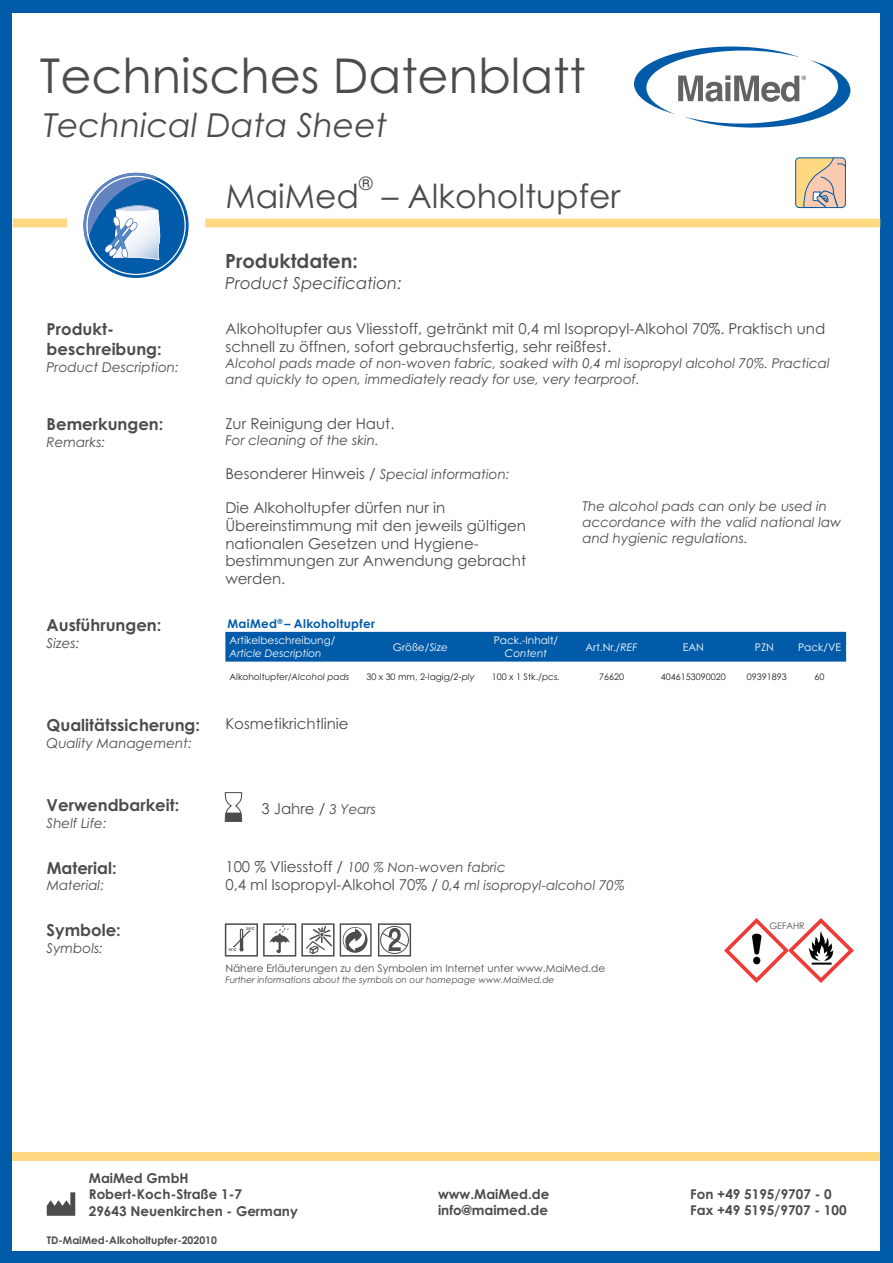
<style>
.page{position:relative;width:893px;height:1263px;background:#015ba9}
.page>*{position:absolute;margin:0;border:0;box-sizing:border-box;transform-origin:0 0}
.t1{font:48px "Century Gothic";color:#4b4c4d}
.t2{font:33px "Century Gothic";color:#4b4c4d}
.t3{font:italic 33px "Century Gothic";color:#4b4c4d}
.t4{font:700 19.5px "Century Gothic";color:#4b4c4d}
.t5{font:18px "Century Gothic";color:#4b4c4d}
.t6{font:700 16.5px/20px "Century Gothic";color:#4b4c4d}
.t7{font:italic 16.5px "Century Gothic";color:#4b4c4d}
.t8{font:15px/17.9px "Century Gothic";color:#4b4c4d}
.t9{font:italic 13.5px/16px "Century Gothic";color:#4b4c4d}
.t10{font:700 13.5px/16.4px "Century Gothic";color:#4b4c4d}
.t11{font:700 12px "Century Gothic";letter-spacing:.025em;color:#015ba9}
.t12{font:10.5px "Century Gothic";color:#fff}
.t13{font:10.5px "Century Gothic";color:#4b4c4d}
.t14{font:700 10.5px "Century Gothic";color:#4b4c4d}
.t15{font:italic 10.5px "Century Gothic";color:#fff}
.t16{font:9px "Century Gothic";color:#231f20}
.t17{font:italic 9px "Century Gothic";color:#4b4c4d}
.t18{font:9px "Century Gothic";color:#4d4d4f}
.t19{font:700 3.9px "Swiss 721 BT";color:#4b4c4d}
.s1{font-style:normal;font-size:15px}
.s2{font-style:italic}
.s3{font-style:italic;font-size:13.5px}
.s4{font-style:inherit}
</style>
<div class="page">
<div style="left:13px;top:13px;width:867px;height:1237px;background:#fff"></div>
<svg style="left:83px;top:172px;width:106px;height:106px"></svg>
<svg style="left:13px;top:219px;width:54px;height:8px"></svg>
<svg style="left:634px;top:47px;width:216px;height:81px"></svg>
<svg style="left:47px;top:1192px;width:28px;height:24px"></svg>
<div style="left:13px;top:1152px;width:867px;height:9px;background:#fed981"></div>
<svg style="left:224px;top:792px;width:19px;height:30px"></svg>
<div style="left:226px;top:813px;width:15px;height:8px;background:#4b4c4d"></div>
<div style="left:263px;top:923px;width:33px;height:33px;border:2px solid #4b4c4d"></div>
<svg style="left:270px;top:925px;width:20px;height:28px"></svg>
<svg style="left:233px;top:928px;width:18px;height:23px"></svg>
<div style="left:225px;top:923px;width:33px;height:33px;border:2px solid #4b4c4d"></div>
<svg style="left:205px;top:159px;width:675px;height:69px"></svg>
<div style="left:795px;top:157px;width:51px;height:51px;border:1px solid #015ba9;border-radius:4px"></div>
<div style="left:225px;top:632px;width:621px;height:30px;background:#015ba9"></div>
<div style="left:340px;top:923px;width:32px;height:33px;border:1px solid #4b4c4d"></div>
<svg style="left:339px;top:925px;width:33px;height:28px"></svg>
<div style="left:301px;top:923px;width:34px;height:33px;border:2px solid #4b4c4d"></div>
<svg style="left:305px;top:925px;width:28px;height:30px"></svg>
<svg style="left:380px;top:926px;width:29px;height:28px"></svg>
<div style="left:378px;top:923px;width:33px;height:33px;border:1px solid #4b4c4d"></div>
<img style="left:724px;top:918px;width:129px;height:65px">
<h1 class="t1" style="left:40px;top:57px;width:547px">Technisches Datenblatt</h1>
<h2 class="t3" style="left:43px;top:112px;width:345px">Technical Data Sheet</h2>
<h3 class="t5" style="left:359px;top:176px;width:15px">®</h3>
<h2 class="t2" style="left:225px;top:183px;width:397px">MaiMed – Alkoholtupfer</h2>
<h3 class="t4" style="left:225px;top:254px;width:134px">Produktdaten:</h3>
<p class="t7" style="left:225px;top:276px;width:178px">Product Specification:</p>
<p class="t6" style="left:47px;top:320px;width:117px">Produkt&shy;beschreibung:</p>
<p class="t9" style="left:47px;top:360px;width:134px">Product Description:</p>
<p class="t8" style="left:226px;top:321px;width:601px">Alkoholtupfer aus Vliesstoff, getränkt mit 0,4 ml Isopropyl-Alkohol 70%. Praktisch und schnell zu öffnen, sofort gebrauchsfertig, sehr reißfest.</p>
<p class="t9" style="left:226px;top:356px;width:606px">Alcohol pads made of non-woven fabric, soaked with 0,4 ml isopropyl alcohol 70%. Practical and quickly to open, immediately ready for use, very tearproof.</p>
<p class="t6" style="left:47px;top:416px;width:118px">Bemerkungen:</p>
<p class="t9" style="left:47px;top:435px;width:60px">Remarks:</p>
<p class="t8" style="left:225px;top:416px;width:171px">Zur Reinigung der Haut.</p>
<p class="t9" style="left:225px;top:434px;width:155px">For cleaning of the skin.</p>
<p class="t9" style="left:225px;top:467px;width:286px"><span class="s1">Besonderer Hinweis /</span> Special information:</p>
<p class="t8" style="left:225px;top:500px;width:302px">Die Alkoholtupfer dürfen nur in<br>Übereinstimmung mit den jeweils gültigen nationalen Gesetzen und Hygiene&shy;bestimmungen zur Anwendung gebracht werden.</p>
<p class="t9" style="left:582px;top:499px;width:261px">The alcohol pads can only be used in accordance with the valid national law and hygienic regulations.</p>
<p class="t6" style="left:47px;top:617px;width:116px">Ausführungen:</p>
<p class="t9" style="left:47px;top:636px;width:34px">Sizes:</p>
<p class="t11" style="left:227px;top:618px;width:149px">MaiMed<sup>®</sup> – Alkoholtupfer</p>
<p class="t12" style="left:230px;top:636px;width:107px">Artikelbeschreibung/</p>
<p class="t15" style="left:230px;top:649px;width:94px">Article Description</p>
<p class="t12" style="left:393px;top:643px;width:57px">Größe/<span class="s2">Size</span></p>
<p class="t12" style="left:494px;top:636px;width:66px">Pack.-Inhalt/</p>
<p class="t15" style="left:505px;top:649px;width:44px">Content</p>
<p class="t12" style="left:585px;top:643px;width:54px">Art.Nr./<span class="s2">REF</span></p>
<p class="t12" style="left:683px;top:643px;width:23px">EAN</p>
<p class="t12" style="left:755px;top:643px;width:21px">PZN</p>
<p class="t12" style="left:798px;top:643px;width:45px">Pack/VE</p>
<p class="t16" style="left:230px;top:673px;width:121px">Alkoholtupfer/<span class="s2">Alcohol pads</span></p>
<p class="t16" style="left:366px;top:673px;width:110px">30 x 30 mm, 2-lagig/<span class="s2">2-ply</span></p>
<p class="t16" style="left:492px;top:673px;width:70px">100 x 1 Stk./<span class="s2">pcs.</span></p>
<p class="t16" style="left:599px;top:673px;width:26px">76620</p>
<p class="t16" style="left:661px;top:673px;width:66px">4046153090020</p>
<p class="t16" style="left:747px;top:673px;width:41px">09391893</p>
<p class="t16" style="left:814px;top:673px;width:11px">60</p>
<p class="t6" style="left:47px;top:716px;width:155px">Qualitätssicherung:</p>
<p class="t9" style="left:47px;top:736px;width:147px">Quality Management:</p>
<p class="t8" style="left:225px;top:716px;width:125px">Kosmetikrichtlinie</p>
<p class="t6" style="left:47px;top:797px;width:134px">Verwendbarkeit:</p>
<p class="t9" style="left:47px;top:816px;width:62px">Shelf Life:</p>
<p class="t8" style="left:261px;top:801px;width:116px">3 Jahre / <span class="s3">3 Years</span></p>
<p class="t6" style="left:47px;top:859px;width:71px">Material:</p>
<p class="t9" style="left:47px;top:879px;width:59px">Material:</p>
<p class="t6" style="left:47px;top:922px;width:76px">Symbole:</p>
<p class="t9" style="left:47px;top:941px;width:58px">Symbols:</p>
<p class="t9" style="left:225px;top:860px;width:282px"><span class="s1">100 % Vliesstoff /</span> 100 % Non-woven fabric</p>
<p class="t8" style="left:225px;top:877px;width:401px">0,4 ml Isopropyl-Alkohol 70% / <span class="s3">0,4 ml isopropyl-alcohol 70%</span></p>
<p class="t19" style="left:228px;top:948px;width:10px">10°C</p>
<p class="t19" style="left:246px;top:927px;width:10px">30°C</p>
<p class="t18" style="left:769px;top:920px;width:37px">GEFAHR</p>
<p class="t13" style="left:225px;top:964px;width:381px">Nähere Erläuterungen zu den Symbolen im Internet unter www.MaiMed.de</p>
<p class="t17" style="left:225px;top:976px;width:331px">Further informations about the symbols on our homepage www.MaiMed.de</p>
<p class="t10" style="left:89px;top:1171px;width:210px">MaiMed GmbH<br>Robert-Koch-Straße 1-7<br>29643 Neuenkirchen - Germany</p>
<p class="t14" style="left:47px;top:1236px;width:172px">TD-MaiMed-Alkoholtupfer-20<span class="s4">2010</span></p>
<p class="t10" style="left:438px;top:1187px;width:113px">www.MaiMed.de info@maimed.de</p>
<p class="t10" style="left:690px;top:1187px;width:158px">Fon +49 5195/9707 - 0<br>Fax +49 5195/9707 - 100</p>
</div>
